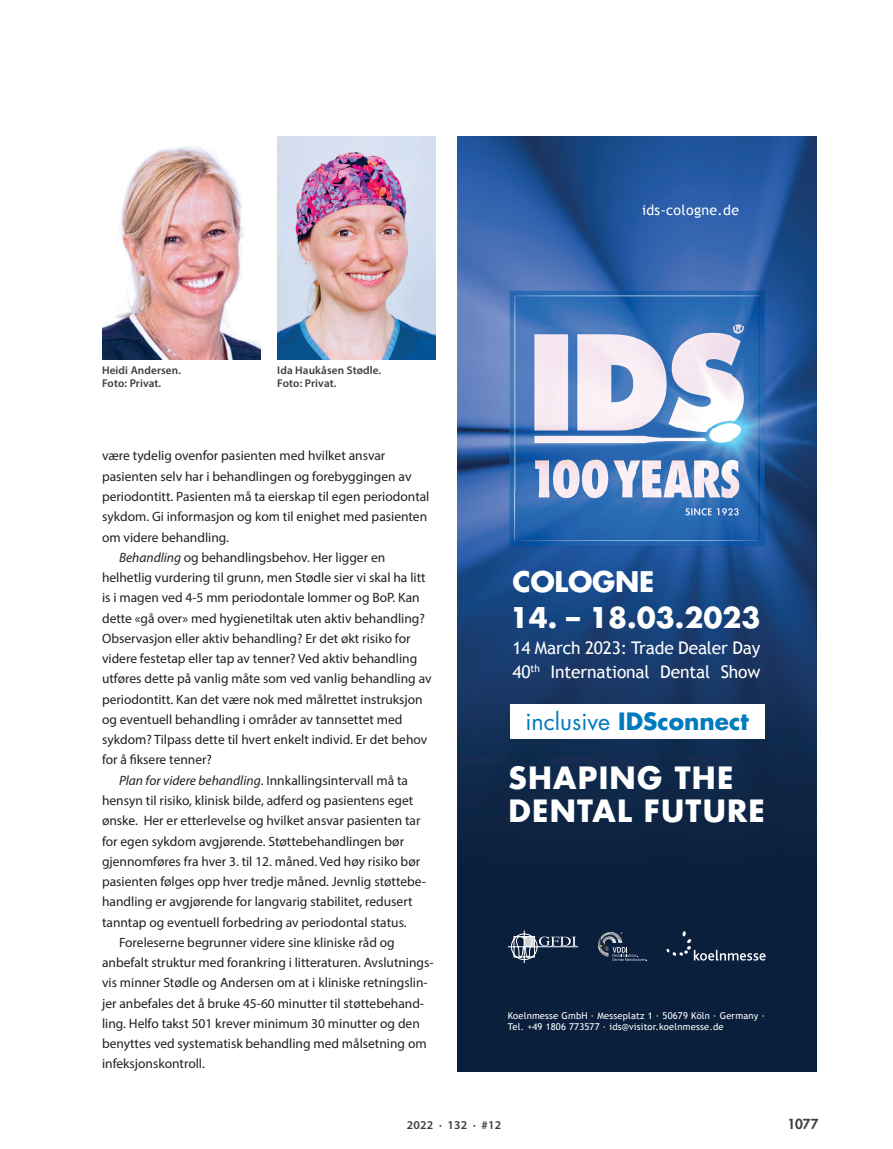
<style>
.page{position:relative;width:893px;height:1149px;background:#fff}
.page>*{position:absolute;margin:0;border:0;box-sizing:border-box;transform-origin:0 0}
.t1{font:700 29.85px/33px "Futura Std";letter-spacing:.04em;color:#fff}
.t2{font:700 27.75px "Futura Std";color:#fff}
.t3{font:700 27.6px "Futura Std";letter-spacing:-.01em;color:#fff}
.t4{font:700 23.25px "Futura Std";color:#007abe}
.t5{font:17.4px/23.4px "Trebuchet MS";letter-spacing:-.01em;color:#fff}
.t6{font:14.1px "Trebuchet MS";letter-spacing:.025em;color:#fff}
.t7{font:13.5px "Myriad Pro";color:#231f20}
.t8{font:800 13.5px "Futura Std";color:#3e3e3f}
.t9{font:600 12px "Myriad Pro";letter-spacing:.02em;color:#3e3e3f}
.t10{font:600 11.25px/12px "Myriad Pro";letter-spacing:.01em;color:#3e3e3f}
.t11{font:9.45px/11.2px "Trebuchet MS";letter-spacing:.02em;color:#fff}
.s1{font-style:italic}
.s2{font-weight:400}
</style>
<div class="page">
<div style="left:457px;top:491px;width:359px;height:580px;background:#091f3c"></div>
<img style="left:457px;top:136px;width:359px;height:677px">
<img style="left:685px;top:508px;width:54px;height:7px">
<svg style="left:508px;top:930px;width:70px;height:32px"></svg>
<svg style="left:598px;top:932px;width:49px;height:29px"></svg>
<svg style="left:667px;top:931px;width:99px;height:29px"></svg>
<div style="left:510px;top:704px;width:254px;height:34px;background:#fff"></div>
<img style="left:277px;top:136px;width:159px;height:223px">
<img style="left:102px;top:146px;width:158px;height:213px">
<p class="t10" style="left:102px;top:364px;width:81px">Heidi Andersen.<br>Foto: Privat.</p>
<p class="t10" style="left:277px;top:364px;width:105px">Ida Haukåsen Stødle.<br>Foto: Privat.</p>
<p class="t7" style="left:102px;top:447px;width:285px">være tydelig ovenfor pasienten med hvilket ansvar</p>
<p class="t7" style="left:102px;top:467px;width:311px">pasienten selv har i behandlingen og forebyggingen av</p>
<p class="t7" style="left:102px;top:488px;width:329px">periodontitt. Pasienten må ta eierskap til egen periodontal</p>
<p class="t7" style="left:102px;top:508px;width:327px">sykdom. Gi informasjon og kom til enighet med pasienten</p>
<p class="t7" style="left:102px;top:528px;width:128px">om videre behandling.</p>
<p class="t7" style="left:119px;top:548px;width:268px"><span class="s1">Behandling</span> og behandlingsbehov. Her ligger en</p>
<p class="t7" style="left:102px;top:569px;width:325px">helhetlig vurdering til grunn, men Stødle sier vi skal ha litt</p>
<p class="t7" style="left:102px;top:589px;width:319px">is i magen ved 4-5 mm periodontale lommer og BoP. Kan</p>
<p class="t7" style="left:102px;top:609px;width:324px">dette «gå over» med hygienetiltak uten aktiv behandling?</p>
<p class="t7" style="left:102px;top:629px;width:310px">Observasjon eller aktiv behandling? Er det økt risiko for</p>
<p class="t7" style="left:102px;top:650px;width:317px">videre festetap eller tap av tenner? Ved aktiv behandling</p>
<p class="t7" style="left:102px;top:670px;width:331px">utføres dette på vanlig måte som ved vanlig behandling av</p>
<p class="t7" style="left:102px;top:690px;width:322px">periodontitt. Kan det være nok med målrettet instruksjon</p>
<p class="t7" style="left:102px;top:710px;width:302px">og eventuell behandling i områder av tannsettet med</p>
<p class="t7" style="left:102px;top:731px;width:327px">sykdom? Tilpass dette til hvert enkelt individ. Er det behov</p>
<p class="t7" style="left:102px;top:751px;width:112px">for å fiksere tenner?</p>
<p class="t7" style="left:119px;top:771px;width:290px"><span class="s1">Plan for videre behandling</span>. Innkallingsintervall må ta</p>
<p class="t7" style="left:102px;top:791px;width:313px">hensyn til risiko, klinisk bilde, adferd og pasientens eget</p>
<p class="t7" style="left:102px;top:812px;width:320px">ønske. Her er etterlevelse og hvilket ansvar pasienten tar</p>
<p class="t7" style="left:102px;top:832px;width:304px">for egen sykdom avgjørende. Støttebehandlingen bør</p>
<p class="t7" style="left:102px;top:852px;width:320px">gjennomføres fra hver 3. til 12. måned. Ved høy risiko bør</p>
<p class="t7" style="left:102px;top:872px;width:326px">pasienten følges opp hver tredje måned. Jevnlig støttebe-</p>
<p class="t7" style="left:102px;top:893px;width:312px">handling er avgjørende for langvarig stabilitet, redusert</p>
<p class="t7" style="left:102px;top:913px;width:306px">tanntap og eventuell forbedring av periodontal status.</p>
<p class="t7" style="left:119px;top:933px;width:277px">Foreleserne begrunner videre sine kliniske råd og</p>
<p class="t7" style="left:102px;top:953px;width:333px">anbefalt struktur med forankring i litteraturen. Avslutnings-</p>
<p class="t7" style="left:102px;top:974px;width:327px">vis minner Stødle og Andersen om at i kliniske retningslin-</p>
<p class="t7" style="left:102px;top:994px;width:324px">jer anbefales det å bruke 45-60 minutter til støttebehand-</p>
<p class="t7" style="left:102px;top:1014px;width:319px">ling. Helfo takst 501 krever minimum 30 minutter og den</p>
<p class="t7" style="left:102px;top:1034px;width:326px">benyttes ved systematisk behandling med målsetning om</p>
<p class="t7" style="left:102px;top:1055px;width:104px">infeksjonskontroll.</p>
<p class="t6" style="left:642px;top:202px;width:99px">ids-cologne.de</p>
<h3 class="t3" style="left:512px;top:563px;width:144px">COLOGNE</h3>
<h2 class="t2" style="left:510px;top:599px;width:252px">14. – 18.03.2023</h2>
<p class="t5" style="left:512px;top:636px;width:249px">14 March 2023: Trade Dealer Day<br>40<sup>th</sup> International Dental Show</p>
<h3 class="t4" style="left:525px;top:706px;width:225px"><span class="s2">inclusive</span> IDSconnect</h3>
<h1 class="t1" style="left:508px;top:760px;width:258px">SHAPING THE<br>DENTAL FUTURE</h1>
<p class="t11" style="left:508px;top:1009px;width:259px">Koelnmesse GmbH · Messeplatz 1 · 50679 Köln · Germany ·<br>Tel. +49 1806 773577 · ids@visitor.koelnmesse.de</p>
<p class="t9" style="left:407px;top:1117px;width:96px">2022 · 132 · #12</p>
<p class="t8" style="left:787px;top:1115px;width:33px">1077</p>
</div>
